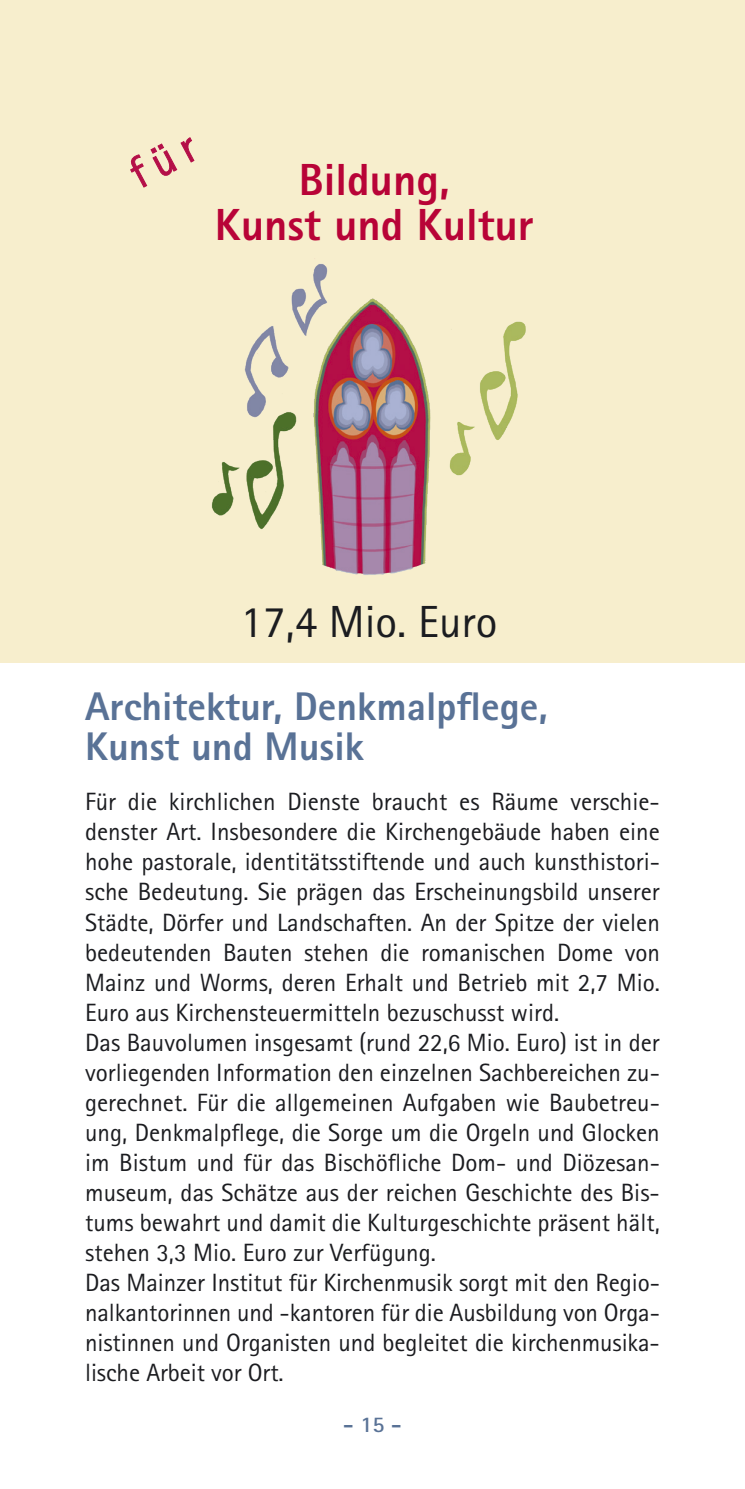
<style>
.page{position:relative;width:745px;height:1489px;background:#fff}
.page>*{position:absolute;margin:0;border:0;box-sizing:border-box;transform-origin:0 0}
.t1{font:800 45px/45px "Rotis Sans Serif Pro";color:#b80337;text-align:center}
.t2{font:45px "Rotis Sans Serif Pro";color:#1b1c20}
.t3{font:800 40px/40px "Rotis Sans Serif Pro";color:#597296}
.t4{font:25px/30px "Rotis Sans Serif Pro";color:#1b1c20}
.t5{font:700 22.5px "Rotis Sans Serif Pro";color:#597296}
</style>
<div class="page">
<div style="left:0;top:0;width:744px;height:663px;background:#f7eecd"></div>
<img style="left:211px;top:258px;width:315px;height:317px">
<h1 class="t1" style="left:215px;top:156px;width:320px">Bildung,<br>Kunst und Kultur</h1>
<h1 class="t2" style="left:240px;top:595px;width:258px">17,4 Mio. Euro</h1>
<h2 class="t3" style="left:85px;top:686px;width:464px">Architektur, Denkmalpflege,<br>Kunst und Musik</h2>
<p class="t4" style="left:85px;top:787px;width:576px">Für die kirchlichen Dienste braucht es Räume verschie&shy;denster Art. Insbesondere die Kirchengebäude haben eine hohe pastorale, identitätsstiftende und auch kunsthistori&shy;sche Bedeutung. Sie prägen das Erscheinungsbild unserer Städte, Dörfer und Landschaften. An der Spitze der vielen bedeutenden Bauten stehen die romanischen Dome von Mainz und Worms, deren Erhalt und Betrieb mit 2,7 Mio.<br>Euro aus Kirchensteuermitteln bezuschusst wird.<br>Das Bauvolumen insgesamt (rund 22,6 Mio. Euro) ist in der vorliegenden Information den einzelnen Sachbereichen zu&shy;gerechnet. Für die allgemeinen Aufgaben wie Baubetreu&shy;ung, Denkmalpflege, die Sorge um die Orgeln und Glocken im Bistum und für das Bischöfliche Dom- und Diözesan&shy;museum, das Schätze aus der reichen Geschichte des Bis&shy;tums bewahrt und damit die Kulturgeschichte präsent hält, stehen 3,3 Mio. Euro zur Verfügung.<br>Das Mainzer Institut für Kirchenmusik sorgt mit den Regio&shy;nalkantorinnen und -kantoren für die Ausbildung von Orga&shy;nistinnen und Organisten und begleitet die kirchenmusika&shy;lische Arbeit vor Ort.</p>
<p class="t5" style="left:343px;top:1409px;width:60px">- 15 -</p>
</div>
